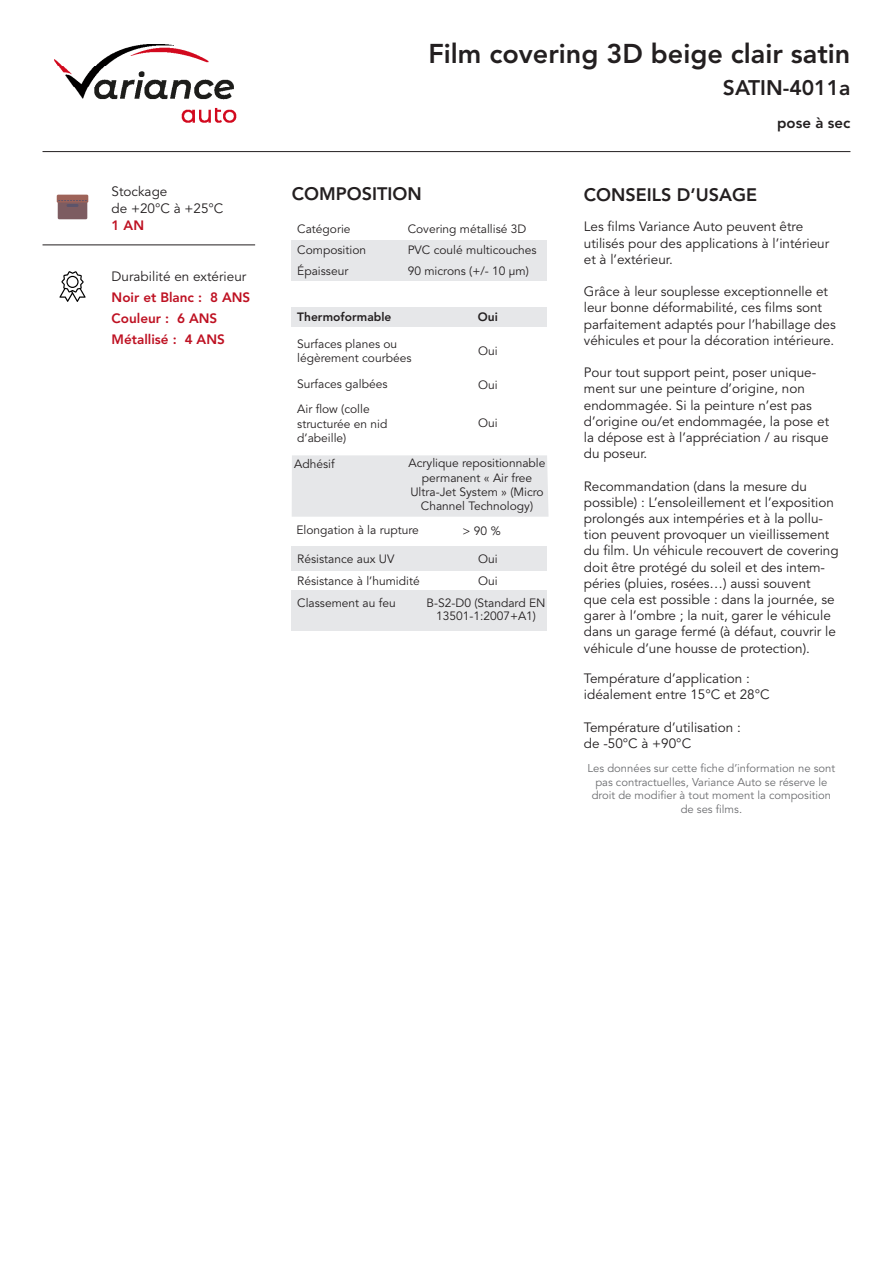
<style>
.page{position:relative;width:893px;height:1263px;background:#fff}
.page>*{position:absolute;margin:0;border:0;box-sizing:border-box;transform-origin:0 0}
.t1{font:800 27px "Avenir LT Std";color:#231f20}
.t2{font:800 21px "Avenir LT Std";color:#231f20}
.t3{font:800 18px "Avenir LT Std";color:#231f20}
.t4{font:800 15px "Avenir LT Std";color:#231f20}
.t5{font:13.5px/16.2px "Avenir LT Std";color:#231f20}
.t6{font:800 13.5px "Avenir LT Std";color:#be1122}
.t7{font:12px/14.4px "Avenir LT Std";color:#231f20}
.t8{font:800 12px "Avenir LT Std";color:#231f20}
.t9{font:11.25px/13.5px "Avenir LT Std";color:#6c6d70;text-align:center}
</style>
<div class="page">
<hr style="left:43px;top:151px;width:807px;height:1px;background:#231f20">
<div style="left:57px;top:195px;width:31px;height:8px;background:#9e6359"></div>
<svg style="left:58px;top:200px;width:29px;height:19px"></svg>
<hr style="left:43px;top:245px;width:212px;height:1px;background:#231f20">
<svg style="left:59px;top:271px;width:27px;height:31px"></svg>
<div style="left:292px;top:590px;width:255px;height:40px;background:#e6e7e9"></div>
<div style="left:292px;top:546px;width:255px;height:24px;background:#e6e7e9"></div>
<div style="left:292px;top:241px;width:255px;height:40px;background:#e6e7e9"></div>
<div style="left:292px;top:308px;width:255px;height:19px;background:#e6e7e9"></div>
<div style="left:292px;top:455px;width:257px;height:62px;background:#e6e7e9"></div>
<img style="left:54px;top:45px;width:183px;height:78px">
<p class="t5" style="left:112px;top:184px;width:57px">Stockage</p>
<p class="t5" style="left:112px;top:200px;width:113px">de +20°C à +25°C</p>
<p class="t6" style="left:112px;top:218px;width:34px">1 AN</p>
<p class="t5" style="left:112px;top:269px;width:136px">Durabilité en extérieur</p>
<p class="t6" style="left:112px;top:289px;width:140px">Noir et Blanc : 8 ANS</p>
<p class="t6" style="left:112px;top:310px;width:107px">Couleur : 6 ANS</p>
<p class="t6" style="left:112px;top:331px;width:115px">Métallisé : 4 ANS</p>
<p class="t1" style="left:428px;top:38px;width:424px">Film covering 3D beige clair satin</p>
<p class="t2" style="left:723px;top:75px;width:129px">SATIN-4011a</p>
<p class="t4" style="left:777px;top:114px;width:75px">pose à sec</p>
<p class="t3" style="left:292px;top:183px;width:131px">COMPOSITION</p>
<p class="t3" style="left:584px;top:184px;width:175px">CONSEILS D’USAGE</p>
<p class="t7" style="left:297px;top:222px;width:55px">Catégorie</p>
<p class="t7" style="left:297px;top:243px;width:70px">Composition</p>
<p class="t7" style="left:297px;top:264px;width:53px">Épaisseur</p>
<p class="t7" style="left:408px;top:222px;width:120px">Covering métallisé 3D</p>
<p class="t7" style="left:408px;top:243px;width:130px">PVC coulé multicouches</p>
<p class="t7" style="left:408px;top:264px;width:123px">90 microns (+/- 10 μm)</p>
<p class="t8" style="left:297px;top:310px;width:96px">Thermoformable</p>
<p class="t7" style="left:297px;top:337px;width:116px">Surfaces planes ou légèrement courbées</p>
<p class="t7" style="left:297px;top:377px;width:92px">Surfaces galbées</p>
<p class="t7" style="left:297px;top:402px;width:92px">Air flow (colle structurée en nid d’abeille)</p>
<p class="t8" style="left:478px;top:310px;width:22px">Oui</p>
<p class="t7" style="left:478px;top:344px;width:21px">Oui</p>
<p class="t7" style="left:478px;top:378px;width:21px">Oui</p>
<p class="t7" style="left:478px;top:416px;width:21px">Oui</p>
<p class="t7" style="left:294px;top:457px;width:42px">Adhésif</p>
<p class="t7" style="left:409px;top:456px;width:138px;text-align:center">Acrylique repositionnable permanent « Air free<br>Ultra-Jet System » (Micro<br>Channel Technology)</p>
<p class="t7" style="left:296px;top:523px;width:124px">Elongation à la rupture</p>
<p class="t7" style="left:463px;top:524px;width:40px">&gt; 90 %</p>
<p class="t7" style="left:297px;top:552px;width:99px">Résistance aux UV</p>
<p class="t7" style="left:297px;top:574px;width:124px">Résistance à l’humidité</p>
<p class="t7" style="left:297px;top:596px;width:100px">Classement au feu</p>
<p class="t7" style="left:478px;top:552px;width:21px">Oui</p>
<p class="t7" style="left:478px;top:574px;width:21px">Oui</p>
<p class="t7" style="left:427px;top:596px;width:120px;line-height:13.5px;text-align:center">B-S2-D0 (Standard EN<br>13501-1:2007+A1)</p>
<p class="t5" style="left:584px;top:219px;width:247px">Les films Variance Auto peuvent être utilisés pour des applications à l’intérieur et à l’extérieur.</p>
<p class="t5" style="left:584px;top:284px;width:253px">Grâce à leur souplesse exceptionnelle et leur bonne déformabilité, ces films sont parfaitement adaptés pour l’habillage des véhicules et pour la décoration intérieure.</p>
<p class="t5" style="left:584px;top:365px;width:247px">Pour tout support peint, poser unique&shy;ment sur une peinture d’origine, non endommagée. Si la peinture n’est pas d’origine ou/et endommagée, la pose et la dépose est à l’appréciation / au risque du poseur.</p>
<p class="t5" style="left:584px;top:478px;width:256px">Recommandation (dans la mesure du possible) : L’ensoleillement et l’exposition prolongés aux intempéries et à la pollu&shy;tion peuvent provoquer un vieillissement du film. Un véhicule recouvert de covering doit être protégé du soleil et des intem&shy;péries (pluies, rosées…) aussi souvent<br>que cela est possible : dans la journée, se garer à l’ombre ; la nuit, garer le véhicule dans un garage fermé (à défaut, couvrir le véhicule d’une housse de protection).</p>
<p class="t5" style="left:584px;top:671px;width:167px">Température d’application :</p>
<p class="t5" style="left:584px;top:687px;width:187px">idéalement entre 15°C et 28°C</p>
<p class="t5" style="left:584px;top:719px;width:158px">Température d’utilisation :</p>
<p class="t5" style="left:584px;top:736px;width:109px">de -50°C à +90°C</p>
<p class="t9" style="left:588px;top:762px;width:249px">Les données sur cette fiche d’information ne sont pas contractuelles, Variance Auto se réserve le droit de modifier à tout moment la composition de ses films.</p>
</div>
